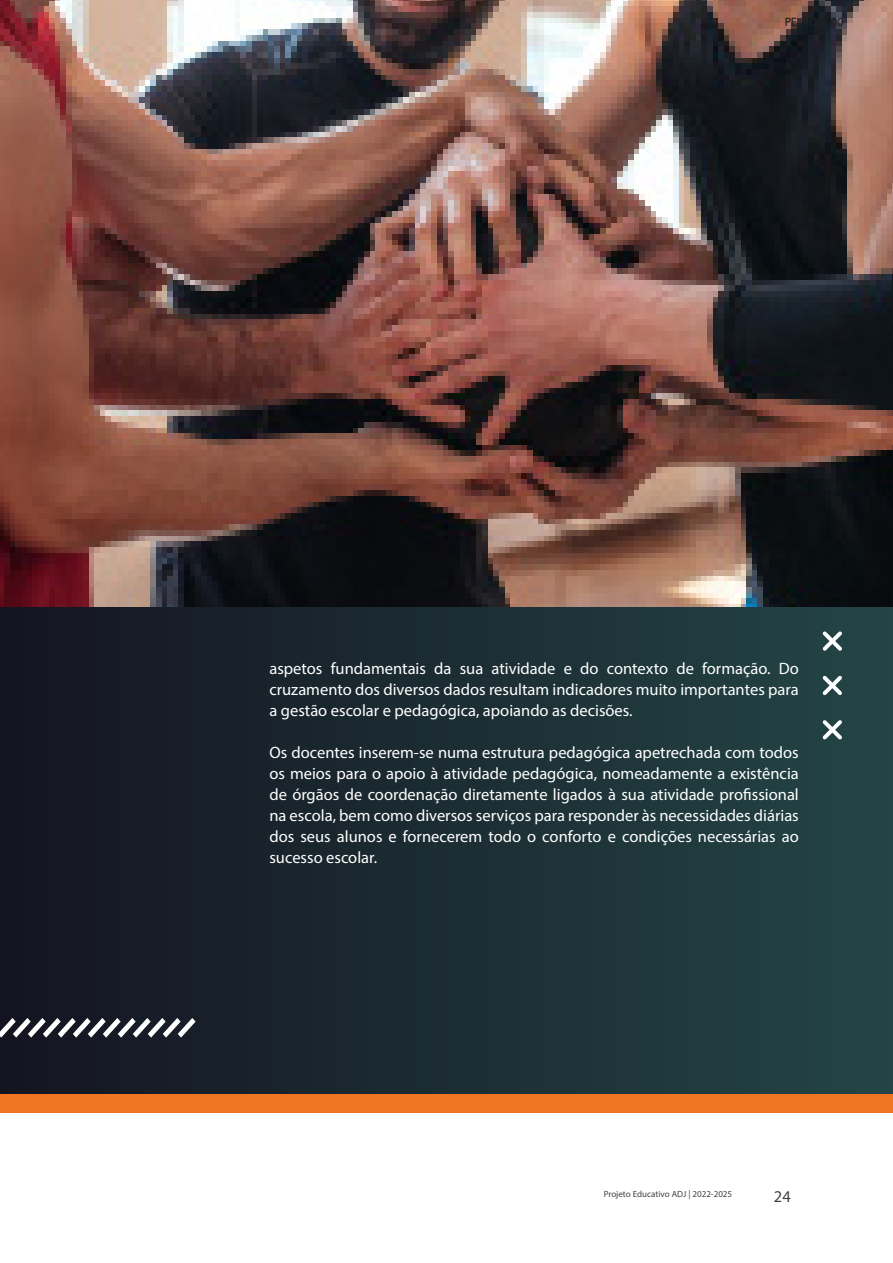
<style>
.page{position:relative;width:893px;height:1263px;background:#fff}
.page>*{position:absolute;margin:0;border:0;box-sizing:border-box;transform-origin:0 0}
.Hilite_Italic_Text_B{font:16.5px/21px "Myriad Pro";color:#fff;text-align:justify}
.t1{font:16.5px "Myriad Pro";color:#414243}
.t2{font:12px "Gill Sans";color:#231f20}
.t3{font:9px "Myriad Pro";color:#414243}
</style>
<div class="page">
<img style="left:0;top:0;width:893px;height:607px">
<div style="left:0;top:1093px;width:893px;height:20px;background:#ef7423"></div>
<div style="left:0;top:607px;width:893px;height:486px;background:linear-gradient(to right,#141420,#244546)"></div>
<svg style="left:822px;top:631px;width:20px;height:20px"></svg>
<svg style="left:822px;top:676px;width:20px;height:19px"></svg>
<svg style="left:822px;top:720px;width:20px;height:19px"></svg>
<svg style="left:0;top:1018px;width:196px;height:19px"></svg>
<p class="t2" style="left:785px;top:15px;width:60px">PE-ADJ - 00</p>
<p class="Hilite_Italic_Text_B" style="left:269px;top:657px;width:531px">aspetos fundamentais da sua atividade e do contexto de formação. Do cruzamento dos diversos dados resultam indicadores muito importantes para a gestão escolar e pedagógica, apoiando as decisões.</p>
<p class="Hilite_Italic_Text_B" style="left:269px;top:741px;width:531px">Os docentes inserem-se numa estrutura pedagógica apetrechada com todos os meios para o apoio à atividade pedagógica, nomeadamente a existência de órgãos de coordenação diretamente ligados à sua atividade profissional na escola, bem como diversos serviços para responder às necessidades diárias dos seus alunos e fornecerem todo o conforto e condições necessárias ao sucesso escolar.</p>
<p class="t3" style="left:604px;top:1189px;width:130px">Projeto Educativo ADJ | 2022-2025</p>
<p class="t1" style="left:774px;top:1186px;width:18px">24</p>
</div>
